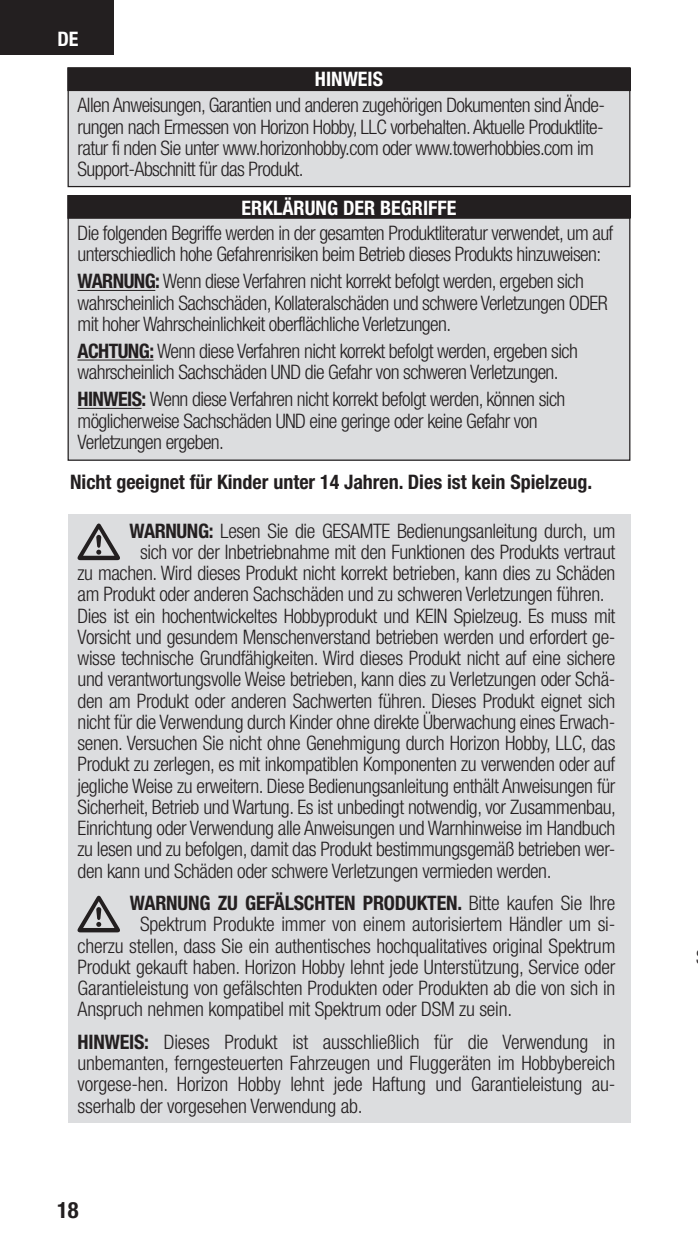
<style>
.page{position:relative;width:698px;height:1260px;background:#fff}
.page>*{position:absolute;margin:0;border:0;box-sizing:border-box;transform-origin:0 0}
.t1{font:700 condensed 22.5px "Helvetica Neue LT Std";color:#231f20}
.Body_-_SPM{font:300 condensed 20px/21.2px "Helvetica Neue LT Std";letter-spacing:-.03em;color:#231f20}
.bullet{font:300 condensed 20px "Helvetica Neue LT Std";letter-spacing:-.01em;color:#231f20}
.Body_Text{font:700 condensed 20px "Helvetica Neue LT Std";color:#231f20}
.bullet-2{font:700 condensed 20px "Helvetica Neue LT Std";letter-spacing:-.01em;color:#231f20}
.Table_Header{font:700 condensed 20px "Helvetica Neue LT Std";color:#fff}
.s1{font-weight:700}
.s2{font-weight:300}
</style>
<div class="page">
<div style="left:0;top:0;width:113px;height:55px;background:#231f20"></div>
<div style="left:68px;top:514px;width:562px;height:608px;background:#dcdddf"></div>
<div style="left:68px;top:68px;width:561px;height:119px;background:#dcdddf"></div>
<div style="left:68px;top:68px;width:562px;height:119px;border:1px solid #231f20"></div>
<div style="left:68px;top:196px;width:561px;height:264px;background:#dcdddf"></div>
<div style="left:68px;top:68px;width:562px;height:23px;background:#231f20"></div>
<hr style="left:78px;top:290px;width:77px;height:1px;background:#231f20">
<hr style="left:78px;top:360px;width:75px;height:1px;background:#231f20">
<hr style="left:78px;top:408px;width:63px;height:1px;background:#231f20">
<svg style="left:78px;top:524px;width:42px;height:36px"></svg>
<svg style="left:78px;top:896px;width:42px;height:36px"></svg>
<div style="left:68px;top:196px;width:562px;height:22px;background:#231f20"></div>
<div style="left:68px;top:195px;width:562px;height:24px;border:1px solid #231f20"></div>
<p class="Table_Header" style="left:57px;top:27px;width:23px">DE</p>
<p class="Table_Header" style="left:315px;top:66px;width:70px">HINWEIS</p>
<p class="Body_-_SPM" style="left:78px;top:95px;width:529px">Allen Anweisungen, Garantien und anderen zugehörigen Dokumenten sind Ände&shy;rungen nach Ermessen von Horizon Hobby, LLC vorbehalten. Aktuelle Produktlite&shy;ratur fi nden Sie unter www.horizonhobby.com oder www.towerhobbies.com im Support-Abschnitt für das Produkt.</p>
<p class="Table_Header" style="left:241px;top:196px;width:216px">ERKLÄRUNG DER BEGRIFFE</p>
<p class="Body_-_SPM" style="left:78px;top:222px;width:537px">Die folgenden Begriffe werden in der gesamten Produktliteratur verwendet, um auf unterschiedlich hohe Gefahrenrisiken beim Betrieb dieses Produkts hinzuweisen:</p>
<p class="Body_-_SPM" style="left:78px;top:271px;width:531px"><span class="s1">WARNUNG:</span> Wenn diese Verfahren nicht korrekt befolgt werden, ergeben sich wahrscheinlich Sachschäden, Kollateralschäden und schwere Verletzungen ODER mit hoher Wahrscheinlichkeit oberflächliche Verletzungen.</p>
<p class="Body_-_SPM" style="left:78px;top:340px;width:502px"><span class="s1">ACHTUNG:</span> Wenn diese Verfahren nicht korrekt befolgt werden, ergeben sich wahrscheinlich Sachschäden UND die Gefahr von schweren Verletzungen.</p>
<p class="Body_-_SPM" style="left:78px;top:389px;width:489px"><span class="s1">HINWEIS:</span> Wenn diese Verfahren nicht korrekt befolgt werden, können sich möglicherweise Sachschäden UND eine geringe oder keine Gefahr von<br>Verletzungen ergeben.</p>
<p class="Body_Text" style="left:70px;top:470px;width:523px">Nicht geeignet für Kinder unter 14 Jahren. Dies ist kein Spielzeug.</p>
<p class="Body_-_SPM" style="left:130px;top:520px;width:487px"><span class="s1">WARNUNG:</span> Lesen Sie die GESAMTE Bedienungsanleitung durch, um</p>
<p class="Body_-_SPM" style="left:140px;top:541px;width:477px">sich vor der Inbetriebnahme mit den Funktionen des Produkts vertraut</p>
<p class="Body_-_SPM" style="left:78px;top:562px;width:539px">zu machen. Wird dieses Produkt nicht korrekt betrieben, kann dies zu Schäden</p>
<p class="Body_-_SPM" style="left:78px;top:584px;width:528px">am Produkt oder anderen Sachschäden und zu schweren Verletzungen führen.</p>
<p class="Body_-_SPM" style="left:78px;top:605px;width:540px;text-align:justify">Dies ist ein hochentwickeltes Hobbyprodukt und KEIN Spielzeug. Es muss mit Vorsicht und gesundem Menschenverstand betrieben werden und erfordert ge&shy;wisse technische Grundfähigkeiten. Wird dieses Produkt nicht auf eine sichere und verantwortungsvolle Weise betrieben, kann dies zu Verletzungen oder Schä&shy;den am Produkt oder anderen Sachwerten führen. Dieses Produkt eignet sich nicht für die Verwendung durch Kinder ohne direkte Überwachung eines Erwach&shy;senen. Versuchen Sie nicht ohne Genehmigung durch Horizon Hobby, LLC, das Produkt zu zerlegen, es mit inkompatiblen Komponenten zu verwenden oder auf jegliche Weise zu erweitern. Diese Bedienungsanleitung enthält Anweisungen für Sicherheit, Betrieb und Wartung. Es ist unbedingt notwendig, vor Zusammenbau, Einrichtung oder Verwendung alle Anweisungen und Warnhinweise im Handbuch zu lesen und zu befolgen, damit das Produkt bestimmungsgemäß betrieben wer&shy;den kann und Schäden oder schwere Verletzungen vermieden werden.</p>
<p class="bullet-2" style="left:130px;top:891px;width:487px">WARNUNG ZU GEFÄLSCHTEN PRODUKTEN. <span class="s2">Bitte kaufen Sie Ihre</span></p>
<p class="bullet" style="left:140px;top:913px;width:477px">Spektrum Produkte immer von einem autorisiertem Händler um si-</p>
<p class="bullet" style="left:78px;top:934px;width:539px">cherzu stellen, dass Sie ein authentisches hochqualitatives original Spektrum</p>
<p class="bullet" style="left:78px;top:955px;width:539px">Produkt gekauft haben. Horizon Hobby lehnt jede Unterstützung, Service oder</p>
<p class="bullet" style="left:78px;top:977px;width:539px">Garantieleistung von gefälschten Produkten oder Produkten ab die von sich in</p>
<p class="bullet" style="left:78px;top:998px;width:436px">Anspruch nehmen kompatibel mit Spektrum oder DSM zu sein.</p>
<p class="Body_-_SPM" style="left:78px;top:1031px;width:539px;text-align:justify"><span class="s1">HINWEIS:</span> Dieses Produkt ist ausschließlich für die Verwendung in unbemanten, ferngesteuerten Fahrzeugen und Fluggeräten im Hobbybereich vorgese-hen. Horizon Hobby lehnt jede Haftung und Garantieleistung au&shy;sserhalb der vorgesehen Verwendung ab.</p>
<p class="t1" style="left:57px;top:1196px;width:23px">18</p>
</div>
